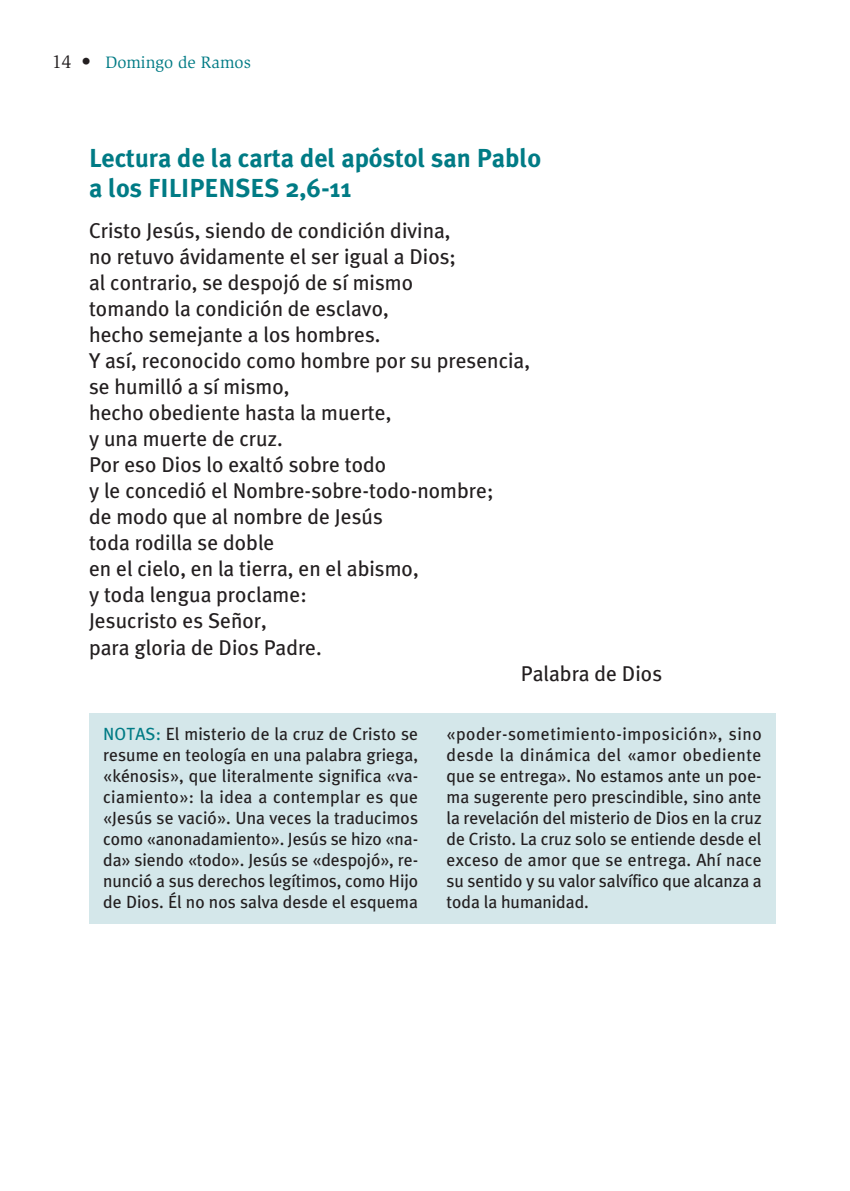
<style>
.page{position:relative;width:850px;height:1191px;background:#fff}
.page>*{position:absolute;margin:0;border:0;box-sizing:border-box;transform-origin:0 0}
.t1{font:700 26px/30px "Meta Plus";color:#007b85}
.t2{font:21.4px "Meta Plus";color:#231f20}
.t3{font:17.6px/21px "Meta Plus";letter-spacing:-.005em;color:#231f20;text-align:justify}
.t4{font:17px "Slimbach";color:#007b85}
.s1{font-size:19px;color:#231f20}
.s2{color:#007b85}
</style>
<div class="page">
<div style="left:89px;top:712px;width:686px;height:211px;background:#d4e7ea"></div>
<p class="t4" style="left:52px;top:52px;width:200px"><span class="s1">14 •</span> Domingo de Ramos</p>
<h1 class="t1" style="left:89px;top:143px;width:453px">Lectura de la carta del apóstol san Pablo a los FILIPENSES 2,6-11</h1>
<p class="t2" style="left:89px;top:218px;width:363px">Cristo Jesús, siendo de condición divina,</p>
<p class="t2" style="left:89px;top:244px;width:368px">no retuvo ávidamente el ser igual a Dios;</p>
<p class="t2" style="left:89px;top:270px;width:325px">al contrario, se despojó de sí mismo</p>
<p class="t2" style="left:89px;top:296px;width:301px">tomando la condición de esclavo,</p>
<p class="t2" style="left:89px;top:322px;width:293px">hecho semejante a los hombres.</p>
<p class="t2" style="left:89px;top:348px;width:442px">Y así, reconocido como hombre por su presencia,</p>
<p class="t2" style="left:89px;top:374px;width:202px">se humilló a sí mismo,</p>
<p class="t2" style="left:89px;top:400px;width:304px">hecho obediente hasta la muerte,</p>
<p class="t2" style="left:89px;top:426px;width:195px">y una muerte de cruz.</p>
<p class="t2" style="left:89px;top:452px;width:299px">Por eso Dios lo exaltó sobre todo</p>
<p class="t2" style="left:89px;top:478px;width:406px">y le concedió el Nombre-sobre-todo-nombre;</p>
<p class="t2" style="left:89px;top:504px;width:295px">de modo que al nombre de Jesús</p>
<p class="t2" style="left:89px;top:530px;width:187px">toda rodilla se doble</p>
<p class="t2" style="left:89px;top:556px;width:331px">en el cielo, en la tierra, en el abismo,</p>
<p class="t2" style="left:89px;top:582px;width:219px">y toda lengua proclame:</p>
<p class="t2" style="left:89px;top:608px;width:179px">Jesucristo es Señor,</p>
<p class="t2" style="left:89px;top:634px;width:234px">para gloria de Dios Padre.</p>
<p class="t2" style="left:520px;top:660px;width:143px">Palabra de Dios</p>
<p class="t3" style="left:103px;top:723px;width:316px"><span class="s2">NOTAS:</span> El misterio de la cruz de Cristo se resume en teología en una palabra griega, «kénosis», que literalmente significa «va&shy;ciamiento»: la idea a contemplar es que «Jesús se vació». Una veces la traducimos como «anonadamiento». Jesús se hizo «na&shy;da» siendo «todo». Jesús se «despojó», re&shy;nunció a sus derechos legítimos, como Hijo de Dios. Él no nos salva desde el esquema</p>
<p class="t3" style="left:446px;top:723px;width:316px">«poder-sometimiento-imposición», sino desde la dinámica del «amor obediente que se entrega». No estamos ante un poe&shy;ma sugerente pero prescindible, sino ante la revelación del misterio de Dios en la cruz de Cristo. La cruz solo se entiende desde el exceso de amor que se entrega. Ahí nace su sentido y su valor salvífico que alcanza a toda la humanidad.</p>
</div>
